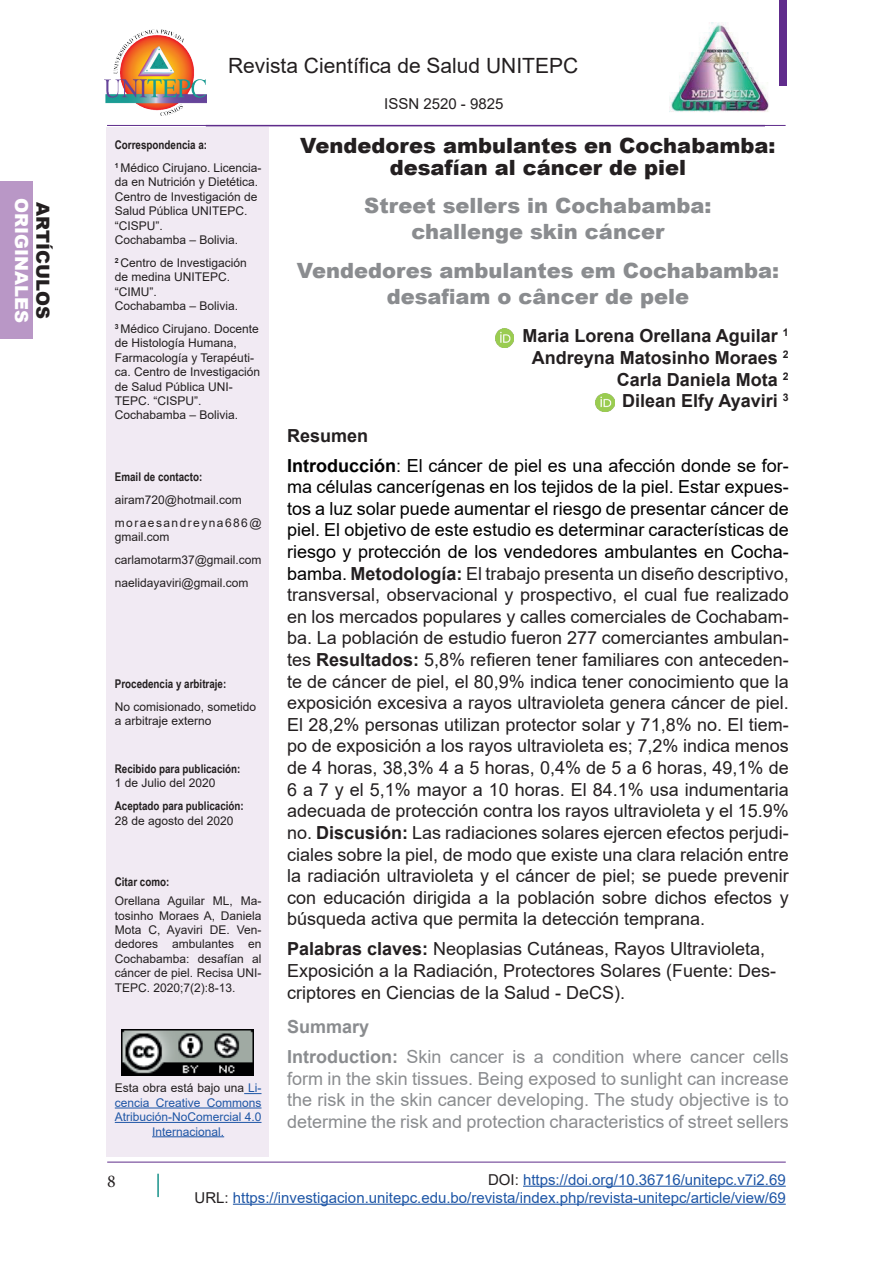
<style>
.page{position:relative;width:893px;height:1263px;background:#fff}
.page>*{position:absolute;margin:0;border:0;box-sizing:border-box;transform-origin:0 0}
.t1{font:900 21px/25.8px "Arial";color:#8a8c8f;text-align:center}
.t2{font:900 21px/21.6px "Arial";color:#231f20;text-align:center}
.t3{font:21px "Arial";color:#231f20}
.t4{font:18px/21.6px "Arial";color:#231f20;text-align:justify}
.t5{font:18px/21.6px "Arial";color:#8a8c8f}
.t6{font:700 18px/21.6px "Arial";color:#231f20;text-align:right}
.t7{font:18px/30.2px "Arial";color:#000001}
.t8{font:900 18px "Arial";color:#fff}
.t9{font:900 18px "Arial";color:#231f20}
.t10{font:18px "Minion Pro";color:#231f20}
.t11{font:15px/18px "Arial";color:#1e56a6;text-align:right}
.t12{font:15px "Arial";color:#231f20}
.t13{font:12px/14.4px "Arial";color:#231f20}
.t14{font:700 12px "Arial Narrow";color:#231f20}
.t15{font:12px/14.4px "Arial";color:#1e56a6;text-align:center}
.t16{font:12px/23px "Arial";letter-spacing:.12em;color:#231f20}
.s1{color:#231f20}
.s2{font-weight:700;color:#231f20}
.s3{font-weight:700}
.s4{color:#000001}
</style>
<div class="page">
<div style="left:0;top:182px;width:33px;height:157px;background:#b997c6"></div>
<div style="left:780px;top:0;width:7px;height:86px;background:#602c8c"></div>
<img style="left:105px;top:29px;width:101px;height:86px">
<hr style="left:107px;top:125px;width:679px;height:1px;background:#5f2c8b">
<hr style="left:107px;top:1162px;width:679px;height:1px;background:#5f2c8b">
<hr style="left:523px;top:1186px;width:263px;height:1px;background:#1e56a6">
<hr style="left:233px;top:1204px;width:553px;height:1px;background:#1e56a6">
<div style="left:106px;top:128px;width:163px;height:1029px;background:#f1eaf3"></div>
<img style="left:669px;top:23px;width:100px;height:89px">
<hr style="left:157px;top:1174px;width:2px;height:23px;background:#19928a">
<svg style="left:244px;top:1093px;width:17px;height:1px"></svg>
<hr style="left:115px;top:1107px;width:146px;height:1px;background:#1e56a6">
<hr style="left:115px;top:1122px;width:146px;height:1px;background:#1e56a6">
<hr style="left:152px;top:1136px;width:72px;height:1px;background:#1e56a6">
<img style="left:122px;top:1029px;width:132px;height:46px">
<img style="left:495px;top:329px;width:18px;height:18px">
<img style="left:596px;top:393px;width:18px;height:19px">
<p class="t8" style="left:35px;top:198px;width:126px;rotate:90deg">ORIGINALES</p>
<p class="t9" style="left:56px;top:202px;width:118px;rotate:90deg">ARTÍCULOS</p>
<p class="t3" style="left:228px;top:51px;width:352px">Revista Científica de Salud UNITEPC</p>
<p class="t12" style="left:384px;top:94px;width:121px">ISSN 2520 - 9825</p>
<p class="t14" style="left:115px;top:136px;width:94px">Correspondencia a:</p>
<p class="t13" style="left:115px;top:160px;width:148px"><sup>1</sup> Médico Cirujano. Licencia&shy;da en Nutrición y Dietética.<br>Centro de Investigación de<br>Salud Pública UNITEPC. “CISPU”.<br>Cochabamba – Bolivia.</p>
<p class="t13" style="left:115px;top:255px;width:133px"><sup>2</sup> Centro de Investigación de medina UNITEPC. “CIMU”.<br>Cochabamba – Bolivia.</p>
<p class="t13" style="left:115px;top:321px;width:147px"><sup>3</sup> Médico Cirujano. Docente de Histología Humana,<br>Farmacología y Terapéuti&shy;ca. Centro de Investigación de Salud Pública UNI-<br>TEPC. “CISPU”.<br>Cochabamba – Bolivia.</p>
<p class="t14" style="left:115px;top:468px;width:89px">Email de contacto:</p>
<p class="t16" style="left:115px;top:488px;width:148px">airam720@hotmail.com moraesandreyna686@</p>
<p class="t13" style="left:115px;top:526px;width:148px;line-height:23px">gmail.com carlamotarm37@gmail.com naelidayaviri@gmail.com</p>
<p class="t14" style="left:115px;top:675px;width:113px">Procedencia y arbitraje:</p>
<p class="t13" style="left:115px;top:699px;width:143px">No comisionado, sometido a arbitraje externo</p>
<p class="t14" style="left:115px;top:759px;width:127px">Recibido para publicación:</p>
<p class="t13" style="left:115px;top:776px;width:102px">1 de Julio del 2020</p>
<p class="t14" style="left:115px;top:797px;width:131px">Aceptado para publicación:</p>
<p class="t13" style="left:115px;top:813px;width:120px">28 de agosto del 2020</p>
<p class="t14" style="left:115px;top:873px;width:56px">Citar como:</p>
<p class="t13" style="left:115px;top:894px;width:148px;text-align:justify">Orellana Aguilar ML, Ma&shy;tosinho Moraes A, Daniela Mota C, Ayaviri DE. Ven&shy;dedores ambulantes en Cochabamba: desafían al cáncer de piel. Recisa UNI-TEPC. 2020;7(2):8-13.</p>
<p class="t15" style="left:115px;top:1081px;width:148px"><span class="s1">Esta obra está bajo una</span> Li&shy;cencia Creative Commons<br>Atribución-NoComercial 4.0<br>Internacional.</p>
<p class="t2" style="left:300px;top:134px;width:477px">Vendedores ambulantes en Cochabamba: desafían al cáncer de piel</p>
<p class="t1" style="left:364px;top:192px;width:349px">Street sellers in Cochabamba: challenge skin cáncer</p>
<p class="t1" style="left:297px;top:257px;width:484px">Vendedores ambulantes em Cochabamba: desafiam o câncer de pele</p>
<p class="t6" style="left:522px;top:325px;width:268px">Maria Lorena Orellana Aguilar <sup>1<br></sup>Andreyna Matosinho Moraes <sup>2<br></sup>Carla Daniela Mota <sup>2<br></sup>Dilean Elfy Ayaviri <sup>3</sup></p>
<p class="t7" style="left:287px;top:420px;width:503px"><span class="s2">Resumen<br></span><span class="s3">Introducción</span>: El cáncer de piel es una afección donde se for-</p>
<p class="t4" style="left:287px;top:476px;width:503px"><span class="s4">ma células cancerígenas en los tejidos de la piel. Estar expues&shy;tos a luz solar puede aumentar el riesgo de presentar cáncer de piel. El objetivo de este estudio es determinar características de riesgo y protección de los vendedores ambulantes en Cocha&shy;bamba.</span> <span class="s3">Metodología:</span> El trabajo presenta un diseño descriptivo, transversal, observacional y prospectivo, el cual fue realizado en los mercados populares y calles comerciales de Cochabam&shy;ba. La población de estudio fueron 277 comerciantes ambulan&shy;tes <span class="s3">Resultados:</span> 5,8% refieren tener familiares con anteceden&shy;te de cáncer de piel, el 80,9% indica tener conocimiento que la exposición excesiva a rayos ultravioleta genera cáncer de piel.<br>El 28,2% personas utilizan protector solar y 71,8% no. El tiem&shy;po de exposición a los rayos ultravioleta es; 7,2% indica menos de 4 horas, 38,3% 4 a 5 horas, 0,4% de 5 a 6 horas, 49,1% de 6 a 7 y el 5,1% mayor a 10 horas. El 84.1% usa indumentaria adecuada de protección contra los rayos ultravioleta y el 15.9% no. <span class="s3">Discusión:</span> Las radiaciones solares ejercen efectos perjudi&shy;ciales sobre la piel, de modo que existe una clara relación entre la radiación ultravioleta y el cáncer de piel; se puede prevenir con educación dirigida a la población sobre dichos efectos y búsqueda activa que permita la detección temprana.</p>
<p class="t4" style="left:287px;top:938px;width:491px;text-align:left"><span class="s3">Palabras claves:</span> Neoplasias Cutáneas, Rayos Ultravioleta,<br>Exposición a la Radiación, Protectores Solares (Fuente: Des&shy;criptores en Ciencias de la Salud - DeCS).</p>
<p class="t5" style="left:287px;top:1011px;width:503px;line-height:30.2px"><span class="s3">Summary<br>Introduction:</span> Skin cancer is a condition where cancer cells</p>
<p class="t5" style="left:287px;top:1067px;width:503px;text-align:justify">form in the skin tissues. Being exposed to sunlight can increase the risk in the skin cancer developing. The study objective is to determine the risk and protection characteristics of street sellers</p>
<p class="t10" style="left:107px;top:1169px;width:10px">8</p>
<p class="t11" style="left:195px;top:1170px;width:593px"><span class="s1">DOI:</span> https://doi.org/10.36716/unitepc.v7i2.69<br><span class="s1">URL:</span> https://investigacion.unitepc.edu.bo/revista/index.php/revista-unitepc/article/view/69</p>
</div>
